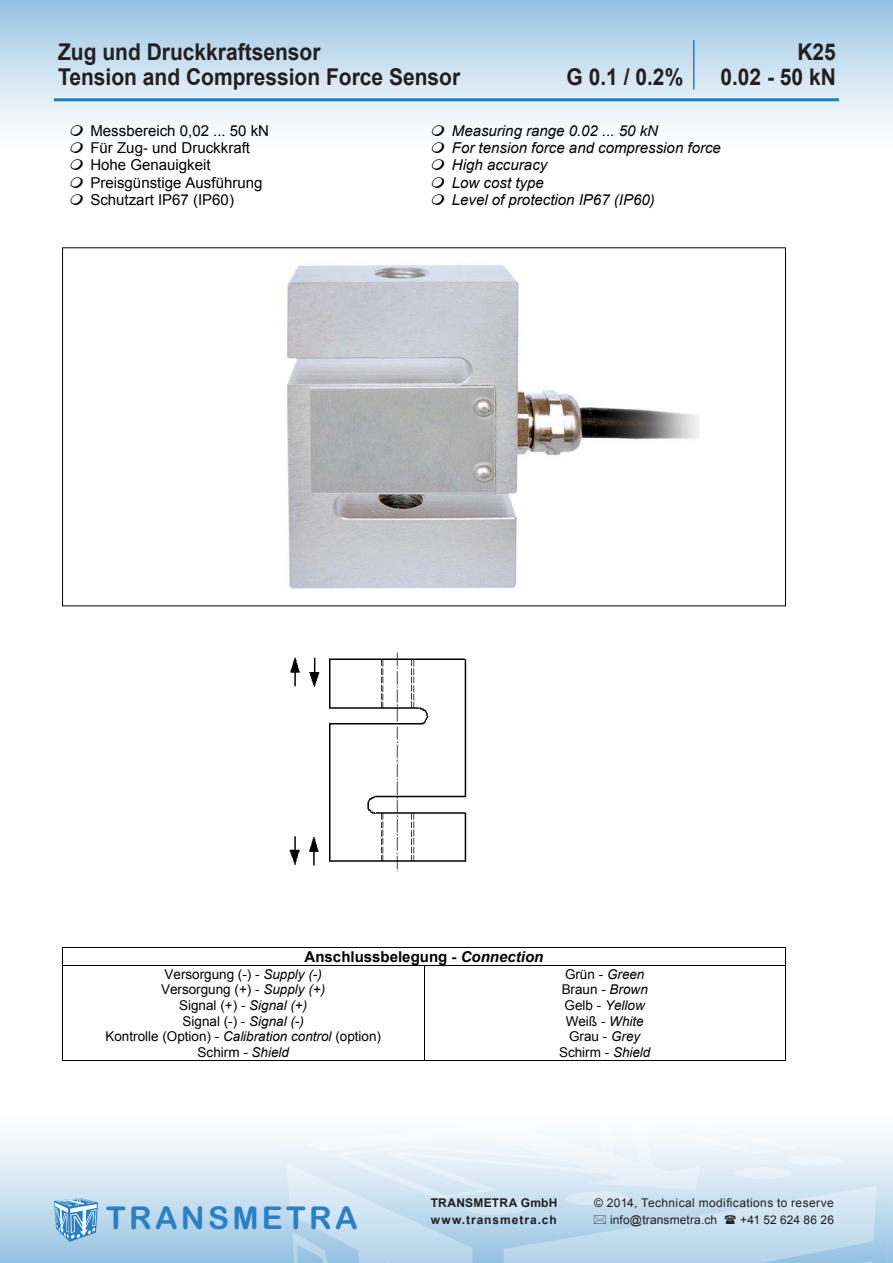
<style>
.page{position:relative;width:893px;height:1263px;background:#fff}
.page>*{position:absolute;margin:0;border:0;box-sizing:border-box;transform-origin:0 0}
.t1{font:31.5px "Arial Rounded MT Bold";letter-spacing:.105em;color:#2981c4}
.t2{font:700 23.1px "Arial";color:#231f20;scale:.91 1}
.t3{font:italic 15px "Arial";color:#000}
.t4{font:15px "Arial";color:#000}
.t5{font:700 15px "Arial";color:#000}
.t6{font:13.5px "Arial";color:#000}
.t7{font:italic 13.5px "Arial";color:#000}
.t8{font:12px "Arial";letter-spacing:.025em;color:#231f20}
.t9{font:700 12px "Arial";letter-spacing:.065em;color:#231f20}
.t10{font:700 12px "Arial";letter-spacing:.02em;color:#231f20}
.t11{font:12px "Arial";letter-spacing:.005em;color:#231f20}
.s1{font-style:italic}
.s2{font-style:normal}
</style>
<div class="page">
<div style="left:0;top:1093px;width:893px;height:170px;background:linear-gradient(to bottom,#fff,#9dc6e4)"></div>
<img style="left:278px;top:1103px;width:615px;height:160px">
<div style="left:0;top:0;width:893px;height:170px;background:linear-gradient(to bottom,#9cc6e4,#fff)"></div>
<svg style="left:54px;top:1198px;width:44px;height:44px;background:#85b7dd"></svg>
<hr style="left:54px;top:98px;width:785px;height:3px;background:#2380be">
<hr style="left:693px;top:40px;width:1px;height:50px;background:#2380be">
<hr style="left:62px;top:947px;width:724px;height:1px;background:#000">
<hr style="left:62px;top:965px;width:724px;height:1px;background:#000">
<svg style="left:62px;top:948px;width:1px;height:112px"></svg>
<hr style="left:62px;top:1060px;width:362px;height:1px;background:#000">
<svg style="left:424px;top:966px;width:1px;height:94px"></svg>
<hr style="left:424px;top:1060px;width:361px;height:1px;background:#000">
<svg style="left:785px;top:948px;width:1px;height:113px"></svg>
<img style="left:289px;top:652px;width:178px;height:220px">
<img style="left:287px;top:265px;width:412px;height:324px">
<svg style="left:594px;top:1215px;width:12px;height:9px"></svg>
<svg style="left:725px;top:1215px;width:11px;height:9px"></svg>
<svg style="left:69px;top:125px;width:16px;height:11px"></svg>
<svg style="left:430px;top:125px;width:16px;height:11px"></svg>
<svg style="left:69px;top:142px;width:16px;height:11px"></svg>
<svg style="left:430px;top:142px;width:16px;height:11px"></svg>
<svg style="left:69px;top:159px;width:16px;height:11px"></svg>
<svg style="left:430px;top:159px;width:16px;height:11px"></svg>
<p class="t2" style="left:58px;top:36px;width:290px">Zug und Druckkraftsensor</p>
<p class="t2" style="left:58px;top:61px;width:443px">Tension and Compression Force Sensor</p>
<p class="t2" style="left:567px;top:61px;width:130px">G 0.1 / 0.2%</p>
<p class="t2" style="left:797px;top:36px;width:44px">K25</p>
<p class="t2" style="left:720px;top:61px;width:128px">0.02 - 50 kN</p>
<p class="t4" style="left:90px;top:121px;width:180px">Messbereich 0,02 ... 50 kN</p>
<p class="t3" style="left:452px;top:121px;width:208px">Measuring range 0.02 ... 50 kN</p>
<p class="t4" style="left:90px;top:138px;width:161px">Für Zug- und Druckkraft</p>
<p class="t3" style="left:452px;top:138px;width:271px">For tension force and compression force</p>
<p class="t4" style="left:90px;top:155px;width:122px">Hohe Genauigkeit</p>
<p class="t3" style="left:452px;top:155px;width:97px">High accuracy</p>
<p class="t4" style="left:90px;top:172px;width:174px">Preisgünstige Ausführung</p>
<p class="t3" style="left:452px;top:173px;width:93px">Low cost type</p>
<p class="t4" style="left:90px;top:190px;width:145px">Schutzart IP67 (IP60)</p>
<p class="t3" style="left:452px;top:190px;width:204px">Level of protection IP67 (IP60)</p>
<p class="t5" style="left:305px;top:947px;width:240px">Anschlussbelegung - <span class="s1">Connection</span></p>
<p class="t6" style="left:165px;top:965px;width:159px">Versorgung (-) - <span class="s1">Supply (-)</span></p>
<p class="t6" style="left:565px;top:965px;width:81px">Grün - <span class="s1">Green</span></p>
<p class="t6" style="left:161px;top:981px;width:166px">Versorgung (+) - <span class="s1">Supply (+)</span></p>
<p class="t6" style="left:562px;top:981px;width:88px">Braun - <span class="s1">Brown</span></p>
<p class="t6" style="left:179px;top:996px;width:130px">Signal (+) - <span class="s1">Signal (+)</span></p>
<p class="t7" style="left:565px;top:996px;width:82px"><span class="s2">Gelb -</span> Yellow</p>
<p class="t6" style="left:183px;top:1012px;width:123px">Signal (-) - <span class="s1">Signal (-)</span></p>
<p class="t6" style="left:566px;top:1012px;width:80px">Weiß - <span class="s1">White</span></p>
<p class="t6" style="left:105px;top:1027px;width:277px">Kontrolle (Option) - <span class="s1">Calibration control</span> (option)</p>
<p class="t6" style="left:569px;top:1027px;width:73px">Grau - <span class="s1">Grey</span></p>
<p class="t6" style="left:198px;top:1043px;width:93px">Schirm - <span class="s1">Shield</span></p>
<p class="t6" style="left:559px;top:1043px;width:93px">Schirm - <span class="s1">Shield</span></p>
<p class="t1" style="left:106px;top:1199px;width:253px">TRANSMETRA</p>
<p class="t10" style="left:431px;top:1195px;width:128px">TRANSMETRA GmbH</p>
<p class="t8" style="left:594px;top:1195px;width:241px">© 2014, Technical modifications to reserve</p>
<p class="t9" style="left:431px;top:1212px;width:127px">www.transmetra.ch</p>
<p class="t8" style="left:610px;top:1212px;width:109px">info@transmetra.ch</p>
<p class="t11" style="left:740px;top:1212px;width:95px">+41 52 624 86 26</p>
</div>
